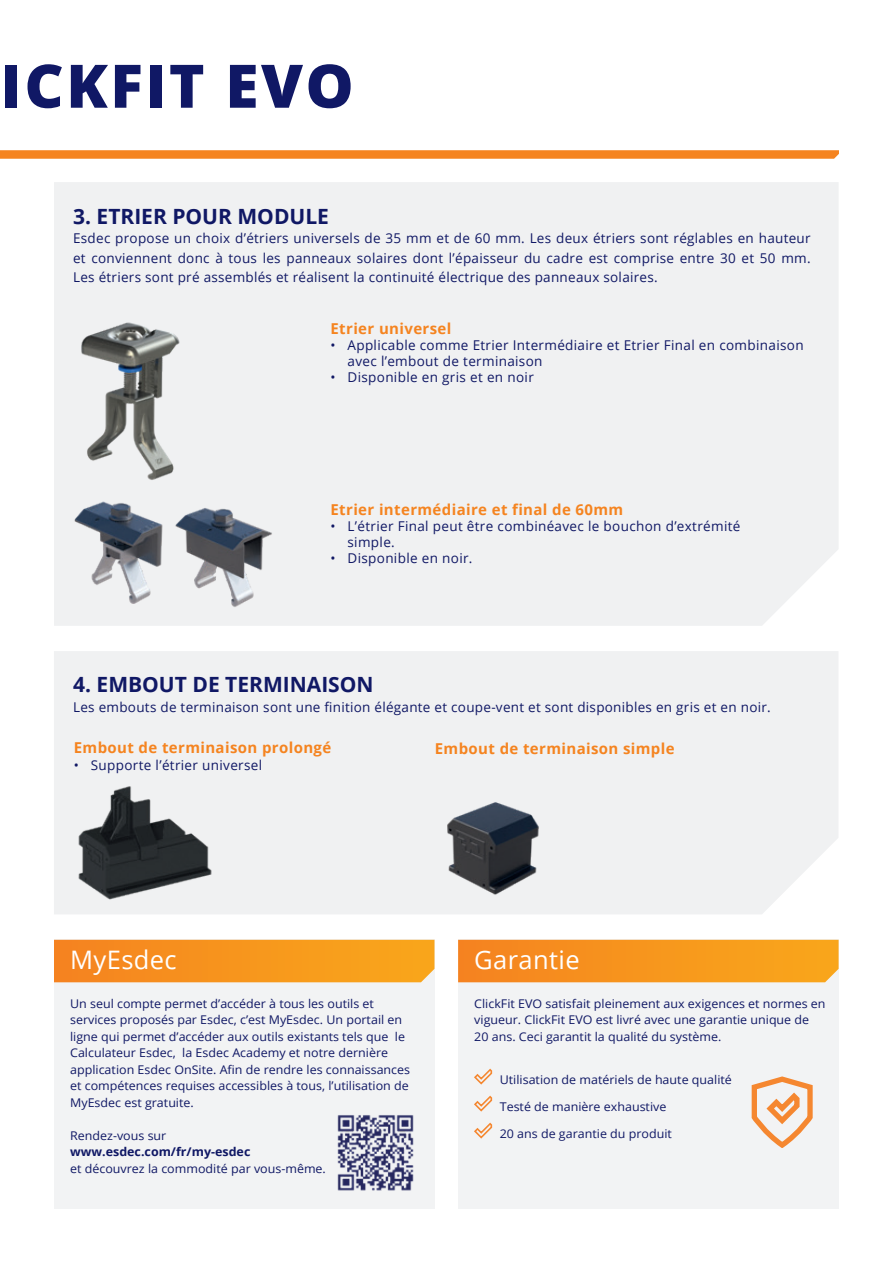
<style>
.page{position:relative;width:893px;height:1263px;background:#fff}
.page>*{position:absolute;margin:0;border:0;box-sizing:border-box;transform-origin:0 0}
.t1{font:800 60px "Open Sans";letter-spacing:.04em;color:#101865}
.t2{font:25.5px "Open Sans";letter-spacing:.015em;color:#fff}
.t3{font:700 21px "Open Sans";color:#101865}
.t4{font:700 15px "Open Sans";letter-spacing:.025em;color:#f58420}
.t5{font:13.5px/16.2px "Open Sans";letter-spacing:.025em;color:#101865}
.t6{font:12px/16.5px "Open Sans";color:#101865;scale:1.04 1}
.t7{font:700 12px "Open Sans";color:#101865;scale:1.04 1}
</style>
<div class="page">
<svg style="left:0;top:150px;width:839px;height:9px;background:#f58a2c"></svg>
<div style="left:54px;top:651px;width:784px;height:263px;background:#f0f1f2"></div>
<img style="left:435px;top:793px;width:119px;height:109px">
<div style="left:54px;top:182px;width:784px;height:444px;background:#f0f1f2"></div>
<img style="left:76px;top:320px;width:108px;height:161px">
<img style="left:54px;top:488px;width:174px;height:126px">
<img style="left:76px;top:785px;width:139px;height:116px">
<img style="left:142px;top:496px;width:188px;height:126px">
<div style="left:54px;top:940px;width:381px;height:269px;background:#f2f3f4"></div>
<svg style="left:54px;top:940px;width:380px;height:42px;background:#f6951e"></svg>
<div style="left:458px;top:940px;width:381px;height:269px;background:#f2f3f4"></div>
<svg style="left:458px;top:940px;width:381px;height:42px;background:#f6951e"></svg>
<svg style="left:474px;top:1069px;width:18px;height:15px"></svg>
<svg style="left:474px;top:1096px;width:18px;height:15px"></svg>
<svg style="left:474px;top:1123px;width:18px;height:15px"></svg>
<svg style="left:751px;top:1076px;width:62px;height:72px"></svg>
<img style="left:337px;top:1115px;width:77px;height:76px">
<h1 class="t1" style="left:1px;top:40px;width:354px">ICKFIT EVO</h1>
<h3 class="t3" style="left:73px;top:201px;width:257px">3. ETRIER POUR MODULE</h3>
<p class="t5" style="left:73px;top:228px;width:739px;line-height:19.5px;text-align:justify">Esdec propose un choix d’étriers universels de 35 mm et de 60 mm. Les deux étriers sont réglables en hauteur et conviennent donc à tous les panneaux solaires dont l’épaisseur du cadre est comprise entre 30 et 50 mm.<br>Les étriers sont pré assemblés et réalisent la continuité électrique des panneaux solaires.</p>
<p class="t4" style="left:331px;top:318px;width:122px">Etrier universel</p>
<p class="t5" style="left:348px;top:337px;width:458px;text-indent:-17px">• Applicable comme Etrier Intermédiaire et Etrier Final en combinaison avec l’embout de terminaison</p>
<p class="t5" style="left:331px;top:369px;width:205px">• Disponible en gris et en noir</p>
<p class="t4" style="left:330px;top:499px;width:294px">Etrier intermédiaire et final de 60mm</p>
<p class="t5" style="left:348px;top:518px;width:394px;text-indent:-17px">• L’étrier Final peut être combinéavec le bouchon d’extrémité simple.</p>
<p class="t5" style="left:331px;top:550px;width:144px">• Disponible en noir.</p>
<h3 class="t3" style="left:73px;top:670px;width:302px">4. EMBOUT DE TERMINAISON</h3>
<p class="t5" style="left:73px;top:699px;width:699px">Les embouts de terminaison sont une finition élégante et coupe-vent et sont disponibles en gris et en noir.</p>
<p class="t4" style="left:435px;top:738px;width:241px">Embout de terminaison simple</p>
<p class="t4" style="left:74px;top:737px;width:259px">Embout de terminaison prolongé</p>
<p class="t5" style="left:74px;top:756px;width:190px">• Supporte l’étrier universel</p>
<h2 class="t2" style="left:70px;top:942px;width:108px">MyEsdec</h2>
<p class="t6" style="left:70px;top:995px;width:328px">Un seul compte permet d’accéder à tous les outils et services proposés par Esdec, c’est MyEsdec. Un portail en ligne qui permet d’accéder aux outils existants tels que le Calculateur Esdec, la Esdec Academy et notre dernière application Esdec OnSite. Afin de rendre les connaissances et compétences requises accessibles à tous, l’utilisation de MyEsdec est gratuite.</p>
<p class="t6" style="left:70px;top:1127px;width:94px">Rendez-vous sur</p>
<p class="t7" style="left:70px;top:1143px;width:175px">www.esdec.com/fr/my-esdec</p>
<p class="t6" style="left:70px;top:1160px;width:247px">et découvrez la commodité par vous-même.</p>
<h2 class="t2" style="left:474px;top:942px;width:107px">Garantie</h2>
<p class="t6" style="left:474px;top:995px;width:339px">ClickFit EVO satisfait pleinement aux exigences et normes en vigueur. ClickFit EVO est livré avec une garantie unique de<br>20 ans. Ceci garantit la qualité du système.</p>
<p class="t6" style="left:500px;top:1071px;width:225px">Utilisation de matériels de haute qualité</p>
<p class="t6" style="left:500px;top:1098px;width:162px">Testé de manière exhaustive</p>
<p class="t6" style="left:500px;top:1125px;width:167px">20 ans de garantie du produit</p>
</div>
